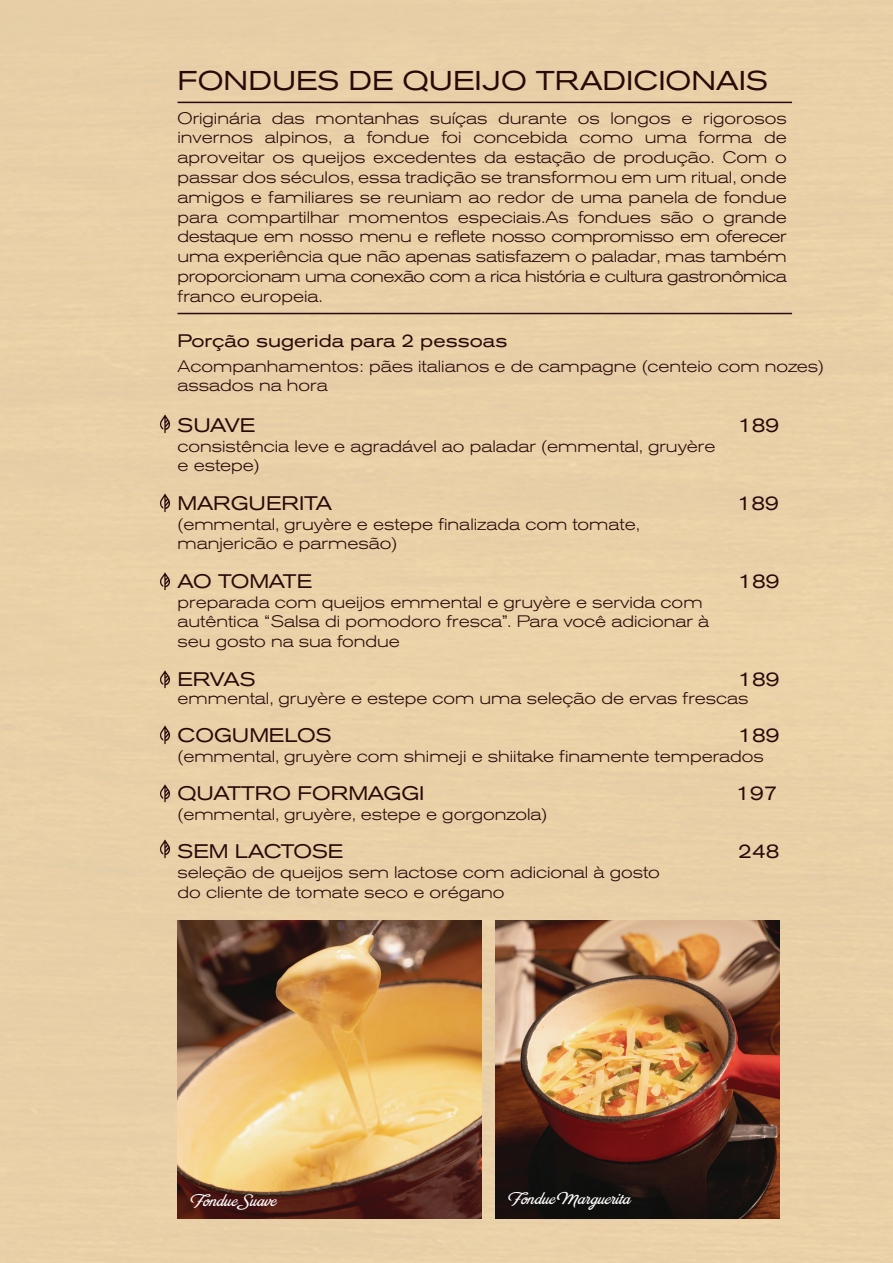
<style>
.page{position:relative;width:893px;height:1263px;background:#fff}
.page>*{position:absolute;margin:0;border:0;box-sizing:border-box;transform-origin:0 0}
.t1{font:expanded 27px "Akzidenz Grotesk BQ";color:#290909}
.t2{font:expanded 19.5px "Akzidenz Grotesk BQ";color:#2a090a}
.t3{font:expanded 19.5px "Akzidenz Grotesk BQ";letter-spacing:-.02em;color:#2a090a}
.t4{font:18px "Brand Pro";color:#fff}
.t5{font:expanded 18px "Akzidenz Grotesk BQ";color:#2a090a}
.t6{font:300 expanded 16.5px/19.8px "Akzidenz Grotesk BQ";color:#2a090a}
</style>
<div class="page">
<div style="left:0;top:0;width:735px;height:736px;background:#e9d0a7"></div>
<div style="left:735px;top:0;width:158px;height:1263px;background:#e9d0a7"></div>
<div style="left:0;top:736px;width:737px;height:527px;background:#e9d0a7"></div>
<img style="left:495px;top:920px;width:284px;height:299px">
<img style="left:178px;top:920px;width:304px;height:299px">
<img style="left:157px;top:413px;width:15px;height:21px">
<img style="left:157px;top:492px;width:15px;height:21px">
<img style="left:157px;top:570px;width:15px;height:22px">
<img style="left:157px;top:668px;width:15px;height:21px">
<img style="left:157px;top:723px;width:15px;height:22px">
<img style="left:157px;top:782px;width:15px;height:22px">
<img style="left:157px;top:838px;width:15px;height:21px">
<hr style="left:178px;top:313px;width:614px;height:1px;background:#2a090a">
<hr style="left:178px;top:102px;width:614px;height:1px;background:#2a090a">
<h1 class="t1" style="left:178px;top:65px;width:592px">FONDUES DE QUEIJO TRADICIONAIS</h1>
<p class="t6" style="left:178px;top:108px;width:611px;text-align:justify">Originária das montanhas suíças durante os longos e rigorosos invernos alpinos, a fondue foi concebida como uma forma de aproveitar os queijos excedentes da estação de produção. Com o passar dos séculos, essa tradição se transformou em um ritual, onde amigos e familiares se reuniam ao redor de uma panela de fondue para compartilhar momentos especiais.As fondues são o grande destaque em nosso menu e reflete nosso compromisso em oferecer uma experiência que não apenas satisfazem o paladar, mas também proporcionam uma conexão com a rica história e cultura gastronômica franco europeia.</p>
<p class="t5" style="left:178px;top:330px;width:331px">Porção sugerida para 2 pessoas</p>
<p class="t6" style="left:178px;top:356px;width:648px">Acompanhamentos: pães italianos e de campagne (centeio com nozes) assados na hora</p>
<p class="t2" style="left:178px;top:414px;width:79px">SUAVE</p>
<p class="t2" style="left:738px;top:414px;width:43px">189</p>
<p class="t6" style="left:178px;top:436px;width:539px">consistência leve e agradável ao paladar (emmental, gruyère e estepe)</p>
<p class="t2" style="left:178px;top:492px;width:156px">MARGUERITA</p>
<p class="t2" style="left:737px;top:492px;width:43px">189</p>
<p class="t6" style="left:178px;top:514px;width:464px">(emmental, gruyère e estepe finalizada com tomate, manjericão e parmesão)</p>
<p class="t3" style="left:178px;top:570px;width:136px">AO TOMATE</p>
<p class="t2" style="left:738px;top:570px;width:43px">189</p>
<p class="t6" style="left:178px;top:592px;width:533px">preparada com queijos emmental e gruyère e servida com autêntica “Salsa di pomodoro fresca”. Para você adicionar à seu gosto na sua fondue</p>
<p class="t2" style="left:178px;top:667px;width:80px">ERVAS</p>
<p class="t2" style="left:738px;top:667px;width:43px">189</p>
<p class="t6" style="left:178px;top:688px;width:572px">emmental, gruyère e estepe com uma seleção de ervas frescas</p>
<p class="t2" style="left:178px;top:724px;width:155px">COGUMELOS</p>
<p class="t2" style="left:738px;top:724px;width:43px">189</p>
<p class="t6" style="left:178px;top:746px;width:588px">(emmental, gruyère com shimeji e shiitake finamente temperados</p>
<p class="t2" style="left:178px;top:782px;width:248px">QUATTRO FORMAGGI</p>
<p class="t2" style="left:736px;top:782px;width:43px">197</p>
<p class="t6" style="left:178px;top:804px;width:371px">(emmental, gruyère, estepe e gorgonzola)</p>
<p class="t2" style="left:178px;top:840px;width:167px">SEM LACTOSE</p>
<p class="t2" style="left:738px;top:840px;width:43px">248</p>
<p class="t6" style="left:178px;top:863px;width:484px">seleção de queijos sem lactose com adicional à gosto do cliente de tomate seco e orégano</p>
<p class="t4" style="left:192px;top:1189px;width:86px">Fondue Suave</p>
<p class="t4" style="left:510px;top:1188px;width:122px">Fondue Marguerita</p>
</div>
